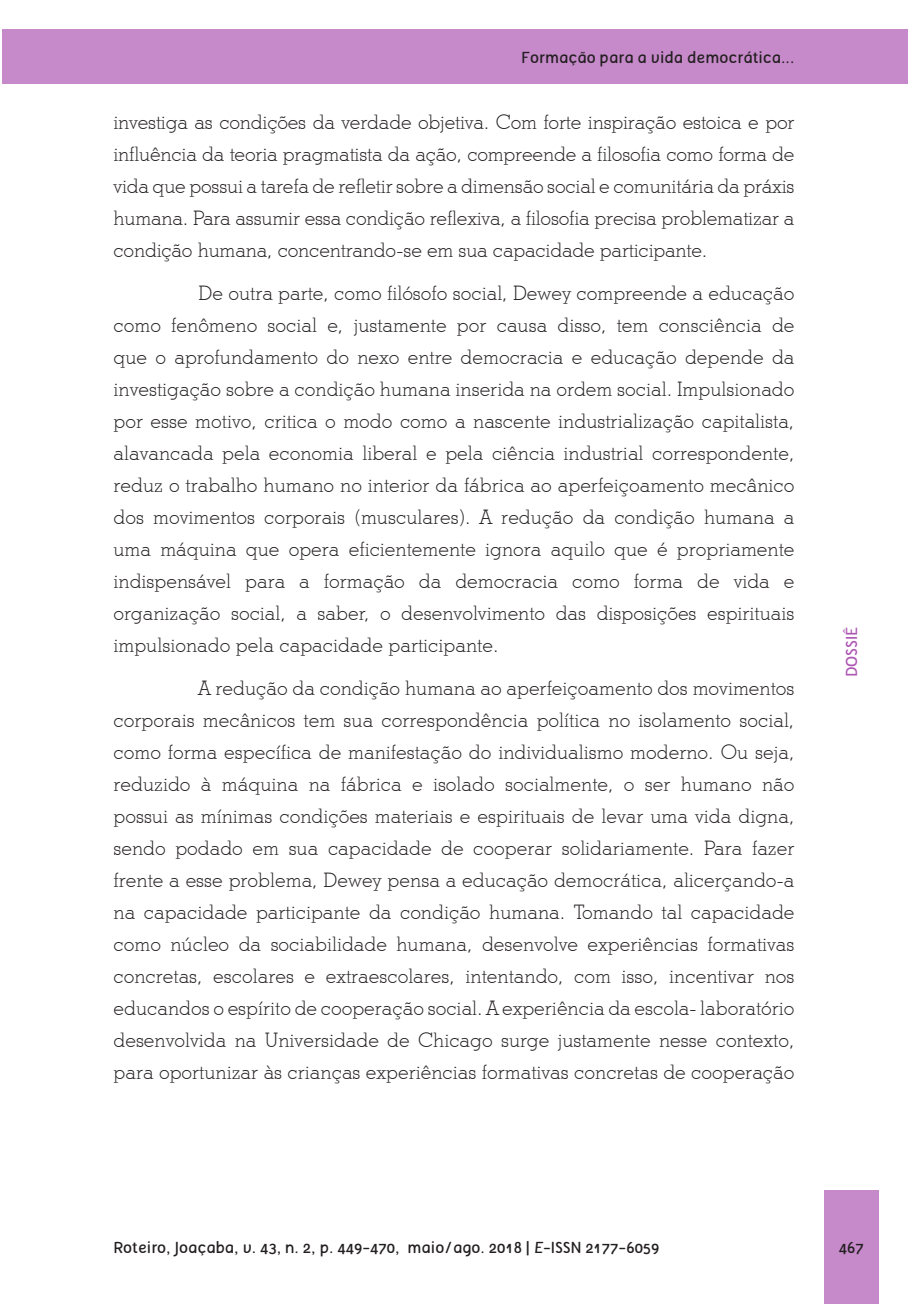
<style>
.page{position:relative;width:908px;height:1304px;background:#fff}
.page>*{position:absolute;margin:0;border:0;box-sizing:border-box;transform-origin:0 0}
.Texto{font:300 20px/32px "Stymie BT";color:#231f20;text-align:justify}
.t1{font:16px "Tellural";color:#231f20}
.t2{font:16px "Tellural";color:#ad57b3}
.s1{font-style:italic}
</style>
<div class="page">
<div style="left:2px;top:29px;width:905px;height:55px;background:#c689ca"></div>
<div style="left:823px;top:1191px;width:55px;height:113px;background:#c689ca"></div>
<p class="t1" style="left:521px;top:48px;width:274px">Formação para a vida democrática...</p>
<p class="Texto" style="left:113px;top:105px;width:682px">investiga as condições da verdade objetiva. Com forte inspiração estoica e por influência da teoria pragmatista da ação, compreende a filosofia como forma de vida que possui a tarefa de refletir sobre a dimensão social e comunitária da práxis humana. Para assumir essa condição reflexiva, a filosofia precisa problematizar a condição humana, concentrando-se em sua capacidade participante.</p>
<p class="Texto" style="left:113px;top:277px;width:682px;text-indent:85px">De outra parte, como filósofo social, Dewey compreende a educação como fenômeno social e, justamente por causa disso, tem consciência de que o aprofundamento do nexo entre democracia e educação depende da investigação sobre a condição humana inserida na ordem social. Impulsionado por esse motivo, critica o modo como a nascente industrialização capitalista, alavancada pela economia liberal e pela ciência industrial correspondente, reduz o trabalho humano no interior da fábrica ao aperfeiçoamento mecânico dos movimentos corporais (musculares). A redução da condição humana a uma máquina que opera eficientemente ignora aquilo que é propriamente indispensável para a formação da democracia como forma de vida e organização social, a saber, o desenvolvimento das disposições espirituais impulsionado pela capacidade participante.</p>
<p class="Texto" style="left:113px;top:672px;width:682px;text-indent:85px">A redução da condição humana ao aperfeiçoamento dos movimentos corporais mecânicos tem sua correspondência política no isolamento social, como forma específica de manifestação do individualismo moderno. Ou seja, reduzido à máquina na fábrica e isolado socialmente, o ser humano não possui as mínimas condições materiais e espirituais de levar uma vida digna, sendo podado em sua capacidade de cooperar solidariamente. Para fazer frente a esse problema, Dewey pensa a educação democrática, alicerçando-a na capacidade participante da condição humana. Tomando tal capacidade como núcleo da sociabilidade humana, desenvolve experiências formativas concretas, escolares e extraescolares, intentando, com isso, incentivar nos educandos o espírito de cooperação social. A experiência da escola- laboratório desenvolvida na Universidade de Chicago surge justamente nesse contexto, para oportunizar às crianças experiências formativas concretas de cooperação</p>
<p class="t2" style="left:842px;top:677px;width:52px;rotate:-90deg">DOSSIÊ</p>
<p class="t1" style="left:113px;top:1239px;width:547px">Roteiro, Joaçaba, v. 43, n. 2, p. 449-470, maio/ago. 2018 | <span class="s1">E</span>-ISSN 2177-6059</p>
<p class="t1" style="left:838px;top:1239px;width:26px">467</p>
</div>
